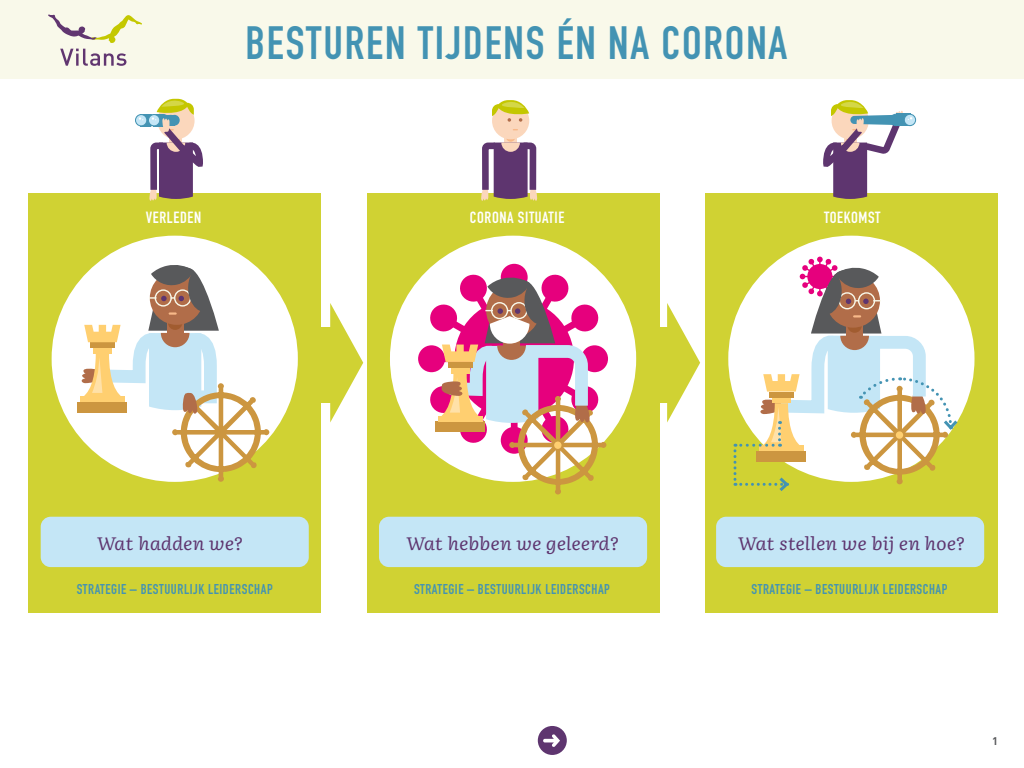
<style>
.page{position:relative;width:1024px;height:768px;background:#fff}
.page>*{position:absolute;margin:0;border:0;box-sizing:border-box;transform-origin:0 0}
.t1{font:700 46px "DIN Condensed";letter-spacing:.04em;color:#4393b3}
.t2{font:italic 18px "Literata";letter-spacing:-.01em;color:#5e356f}
.t3{font:700 16px "DIN Condensed";letter-spacing:.04em;color:#fff}
.t4{font:700 14px "DIN Condensed";letter-spacing:.04em;color:#4393b3}
.t5{font:700 11px "DINOT";color:#58595b}
</style>
<div class="page">
<div style="left:705px;top:193px;width:293px;height:419px;background:#d0d233"></div>
<div style="left:728px;top:236px;width:247px;height:246px;background:#fff;border-radius:50%"></div>
<div style="left:367px;top:193px;width:292px;height:419px;background:#d0d233"></div>
<div style="left:28px;top:193px;width:293px;height:419px;background:#d0d233"></div>
<div style="left:52px;top:236px;width:246px;height:246px;background:#fff;border-radius:50%"></div>
<div style="left:390px;top:236px;width:246px;height:246px;background:#fff;border-radius:50%"></div>
<div style="left:0;top:0;width:1024px;height:78px;background:#f9f9ea"></div>
<div style="left:538px;top:726px;width:29px;height:29px;background:#5e356f;border-radius:50%"></div>
<svg style="left:543px;top:734px;width:17px;height:13px"></svg>
<div style="left:41px;top:517px;width:268px;height:50px;background:#c4e6f6;border-radius:10px"></div>
<div style="left:379px;top:517px;width:268px;height:50px;background:#c4e6f6;border-radius:10px"></div>
<div style="left:716px;top:517px;width:268px;height:50px;background:#c4e6f6;border-radius:10px"></div>
<div style="left:904px;top:114px;width:12px;height:12px;background:#c4e6f6;border-radius:50%"></div>
<div style="left:904px;top:114px;width:12px;height:12px;border:1px solid #4393b3;border-radius:50%"></div>
<div style="left:418px;top:345px;width:27px;height:27px;background:#e6007d;border-radius:50%"></div>
<svg style="left:581px;top:345px;width:27px;height:27px"></svg>
<div style="left:501px;top:264px;width:27px;height:27px;background:#e6007d;border-radius:50%"></div>
<div style="left:313px;top:327px;width:19px;height:76px;background:#d0d233"></div>
<svg style="left:330px;top:303px;width:33px;height:120px"></svg>
<div style="left:650px;top:327px;width:19px;height:76px;background:#d0d233"></div>
<svg style="left:667px;top:303px;width:33px;height:120px"></svg>
<svg style="left:48px;top:14px;width:158px;height:187px"></svg>
<svg style="left:479px;top:78px;width:61px;height:123px"></svg>
<svg style="left:823px;top:100px;width:89px;height:99px"></svg>
<div style="left:78px;top:402px;width:49px;height:10px;background:#cc9640"></div>
<svg style="left:80px;top:262px;width:189px;height:220px"></svg>
<svg style="left:733px;top:257px;width:228px;height:234px"></svg>
<svg style="left:428px;top:273px;width:178px;height:221px"></svg>
<p class="t1" style="left:245px;top:12px;width:543px">BESTUREN TIJDENS ÉN NA CORONA</p>
<p class="t3" style="left:146px;top:206px;width:57px">VERLEDEN</p>
<p class="t3" style="left:470px;top:206px;width:96px">CORONA SITUATIE</p>
<p class="t3" style="left:824px;top:206px;width:58px">TOEKOMST</p>
<p class="t2" style="left:97px;top:529px;width:148px">Wat hadden we?</p>
<p class="t2" style="left:406px;top:529px;width:214px">Wat hebben we geleerd?</p>
<p class="t2" style="left:738px;top:529px;width:229px">Wat stellen we bij en hoe?</p>
<p class="t4" style="left:77px;top:579px;width:197px">STRATEGIE – BESTUURLIJK LEIDERSCHAP</p>
<p class="t4" style="left:414px;top:579px;width:197px">STRATEGIE – BESTUURLIJK LEIDERSCHAP</p>
<p class="t4" style="left:752px;top:579px;width:197px">STRATEGIE – BESTUURLIJK LEIDERSCHAP</p>
<p class="t5" style="left:992px;top:734px;width:7px">1</p>
</div>
